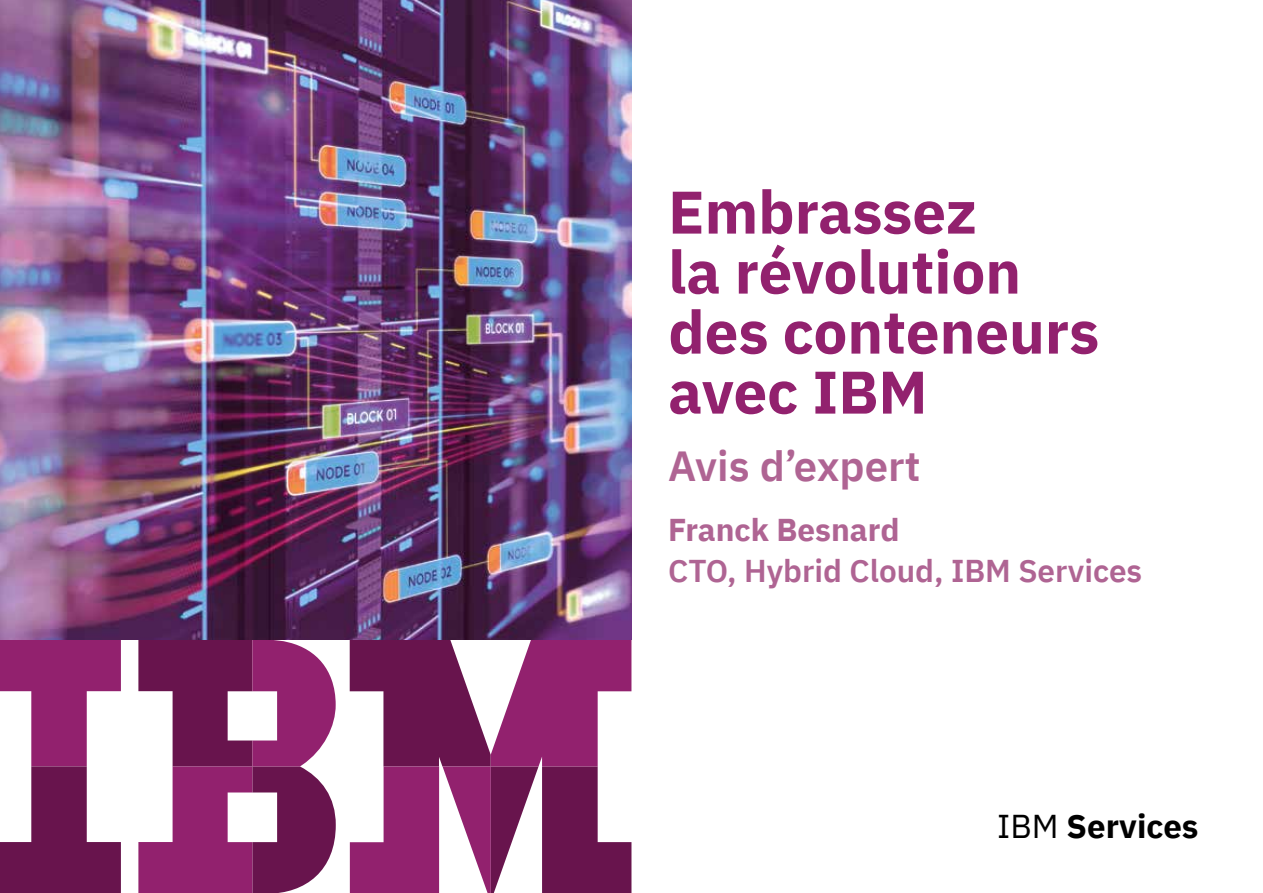
<style>
.page{position:relative;width:1263px;height:893px;background:#fff}
.page>*{position:absolute;margin:0;border:0;box-sizing:border-box;transform-origin:0 0}
.t1{font:700 60px/60px "IBM Plex Sans";color:#92216e}
.t2{font:600 42px "IBM Plex Sans";color:#af6493}
.t3{font:700 33px "IBM Plex Sans";color:#000}
.t4{font:600 31.5px "IBM Plex Sans";color:#af6493}
.t5{font:700 31.5px "IBM Plex Sans";color:#af6493}
.s1{font-weight:400}
</style>
<div class="page">
<svg style="left:350px;top:640px;width:281px;height:253px"></svg>
<svg style="left:138px;top:640px;width:198px;height:253px"></svg>
<svg style="left:0;top:640px;width:121px;height:253px"></svg>
<img style="left:0;top:0;width:631px;height:640px">
<p class="t1" style="left:668px;top:177px;width:433px">Embrassez<br>la révolution des conteneurs avec IBM</p>
<p class="t2" style="left:668px;top:433px;width:254px">Avis d’expert</p>
<p class="t5" style="left:668px;top:505px;width:233px">Franck Besnard</p>
<p class="t4" style="left:668px;top:546px;width:476px">CTO, Hybrid Cloud, IBM Services</p>
<p class="t3" style="left:997px;top:800px;width:203px"><span class="s1">IBM</span> Services</p>
</div>
